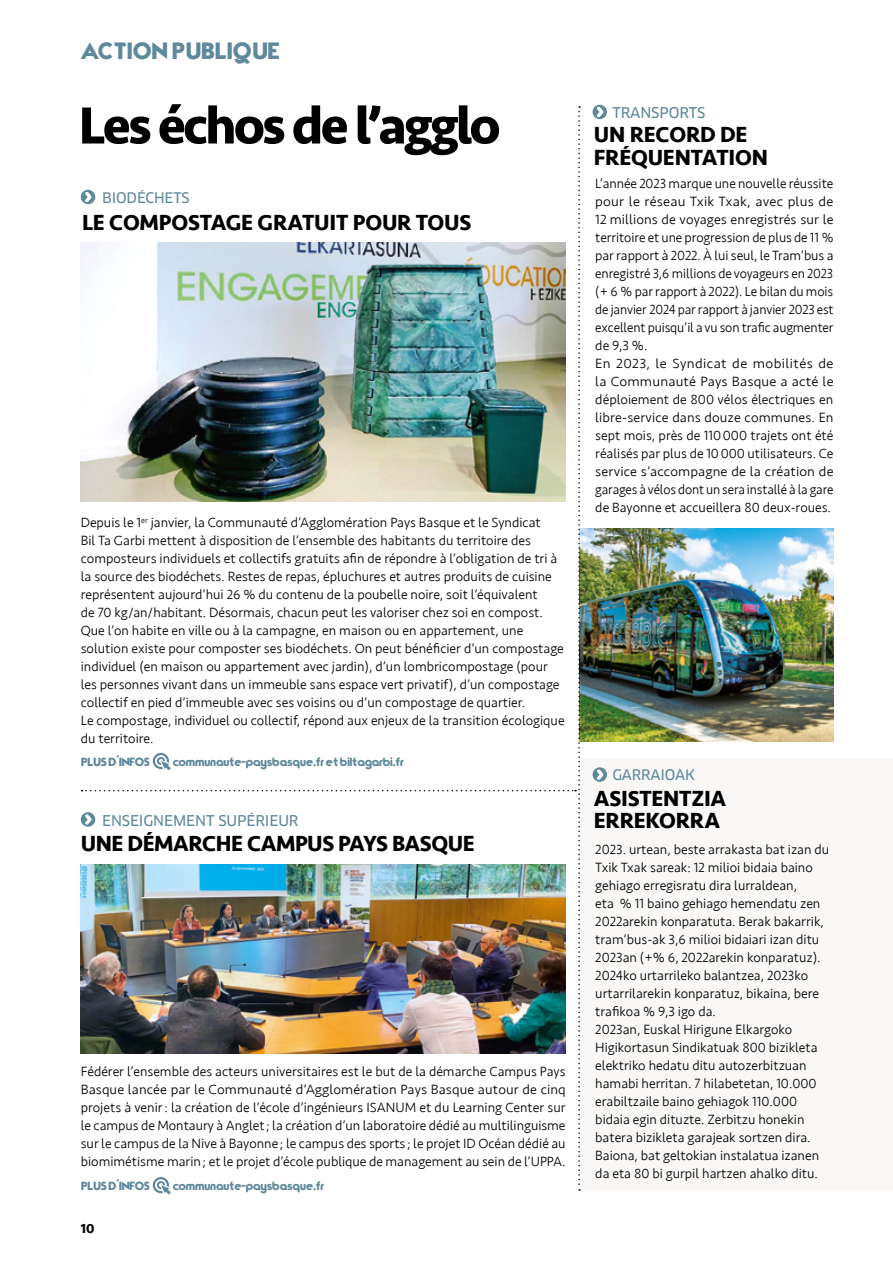
<style>
.page{position:relative;width:893px;height:1263px;background:#fff}
.page>*{position:absolute;margin:0;border:0;box-sizing:border-box;transform-origin:0 0}
.t1{font:700 54px "Seravek";letter-spacing:-.05em;color:#000}
.t2{font:24px "Typo Graphica";letter-spacing:.04em;color:#5e889b}
.t3{font:700 22.5px/22.5px "Seravek";letter-spacing:-.01em;color:#000}
.t4{font:14.55px "Clan OT News";letter-spacing:-.01em;color:#5e889b}
.t5{font:14.25px "Clan OT News";letter-spacing:-.01em;color:#5e889b}
.t6{font:300 13.8px/18px "Seravek";color:#000}
.t7{font:300 13.8px/18px "Seravek";color:#000;text-align:justify;scale:1.05 1}
.t8{font:700 13.5px "Seravek";color:#000}
.t9{font:12px "Typo Graphica";letter-spacing:.02em;color:#5e889b}
</style>
<div class="page">
<img style="left:580px;top:529px;width:253px;height:212px">
<div style="left:593px;top:105px;width:14px;height:14px;background:#5e889b;border-radius:50%"></div>
<svg style="left:597px;top:107px;width:6px;height:10px"></svg>
<div style="left:579px;top:758px;width:314px;height:433px;background:#f9f8f7"></div>
<div style="left:593px;top:767px;width:14px;height:15px;background:#5e889b;border-radius:50%"></div>
<svg style="left:597px;top:769px;width:6px;height:11px"></svg>
<img style="left:82px;top:106px;width:498px;height:1088px">
<img style="left:81px;top:242px;width:485px;height:260px">
<p class="t2" style="left:81px;top:35px;width:200px">ACTION PUBLIQUE</p>
<p class="t1" style="left:79px;top:82px;width:423px">Les échos de l’agglo</p>
<p class="t5" style="left:102px;top:189px;width:89px">BIODÉCHETS</p>
<p class="t3" style="left:82px;top:211px;width:391px">LE COMPOSTAGE GRATUIT POUR TOUS</p>
<p class="t6" style="left:81px;top:514px;width:485px">Depuis le 1<sup>er</sup> janvier, la Communauté d’Agglomération Pays Basque et le Syndicat<br>Bil Ta Garbi mettent à disposition de l’ensemble des habitants du territoire des composteurs individuels et collectifs gratuits afin de répondre à l’obligation de tri à la source des biodéchets. Restes de repas, épluchures et autres produits de cuisine représentent aujourd’hui 26 % du contenu de la poubelle noire, soit l’équivalent<br>de 70 kg/an/habitant. Désormais, chacun peut les valoriser chez soi en compost.<br>Que l’on habite en ville ou à la campagne, en maison ou en appartement, une solution existe pour composter ses biodéchets. On peut bénéficier d’un compostage individuel (en maison ou appartement avec jardin), d’un lombricompostage (pour les personnes vivant dans un immeuble sans espace vert privatif), d’un compostage collectif en pied d’immeuble avec ses voisins ou d’un compostage de quartier.</p>
<p class="t6" style="left:81px;top:712px;width:485px">Le compostage, individuel ou collectif, répond aux enjeux de la transition écologique du territoire.</p>
<p class="t9" style="left:82px;top:754px;width:70px">PLUS D’INFOS</p>
<p class="t9" style="left:173px;top:754px;width:232px">communaute-paysbasque.fr et biltagarbi.fr</p>
<p class="t4" style="left:102px;top:812px;width:198px">ENSEIGNEMENT SUPÉRIEUR</p>
<p class="t3" style="left:81px;top:832px;width:395px">UNE DÉMARCHE CAMPUS PAYS BASQUE</p>
<p class="t6" style="left:81px;top:1062px;width:487px;text-align:justify">Fédérer l’ensemble des acteurs universitaires est le but de la démarche Campus Pays Basque lancée par le Communauté d’Agglomération Pays Basque autour de cinq projets à venir: la création de l’école d’ingénieurs ISANUM et du Learning Center sur le campus de Montaury à Anglet; la création d’un laboratoire dédié au multilinguisme sur le campus de la Nive à Bayonne; le campus des sports ; le projet ID Océan dédié au biomimétisme marin; et le projet d’école publique de management au sein de l’UPPA.</p>
<p class="t9" style="left:82px;top:1178px;width:70px">PLUS D’INFOS</p>
<p class="t9" style="left:173px;top:1178px;width:152px">communaute-paysbasque.fr</p>
<p class="t8" style="left:81px;top:1218px;width:15px">10</p>
<p class="t4" style="left:612px;top:104px;width:94px">TRANSPORTS</p>
<p class="t3" style="left:594px;top:123px;width:176px">UN RECORD DE<br>FRÉQUENTATION</p>
<p class="t6" style="left:595px;top:175px;width:240px;text-align:justify">L’année 2023 marque une nouvelle réussite pour le réseau Txik Txak, avec plus de 12 millions de voyages enregistrés sur le territoire et une progression de plus de 11 % par rapport à 2022. À lui seul, le Tram’bus a enregistré 3,6 millions de voyageurs en 2023 (+ 6 % par rapport à 2022). Le bilan du mois de janvier 2024 par rapport à janvier 2023 est excellent puisqu’il a vu son trafic augmenter de 9,3 %.</p>
<p class="t7" style="left:595px;top:355px;width:228px">En 2023, le Syndicat de mobilités de la Communauté Pays Basque a acté le déploiement de 800 vélos électriques en libre-service dans douze communes. En sept mois, près de 110000 trajets ont été réalisés par plus de 10000 utilisateurs. Ce service s’accompagne de la création de garages à vélos dont un sera installé à la gare de Bayonne et accueillera 80 deux-roues.</p>
<p class="t5" style="left:612px;top:766px;width:84px">GARRAIOAK</p>
<p class="t3" style="left:594px;top:787px;width:134px">ASISTENTZIA<br>ERREKORRA</p>
<p class="t6" style="left:595px;top:840px;width:235px">2023. urtean, beste arrakasta bat izan du Txik Txak sareak: 12 milioi bidaia baino gehiago erregisratu dira lurraldean,<br>eta % 11 baino gehiago hemendatu zen 2022arekin konparatuta. Berak bakarrik, tram’bus-ak 3,6 milioi bidaiari izan ditu 2023an (+% 6, 2022arekin konparatuz).<br>2024ko urtarrileko balantzea, 2023ko urtarrilarekin konparatuz, bikaina, bere trafikoa % 9,3 igo da.</p>
<p class="t6" style="left:595px;top:1020px;width:225px">2023an, Euskal Hirigune Elkargoko Higikortasun Sindikatuak 800 bizikleta elektriko hedatu ditu autozerbitzuan hamabi herritan. 7 hilabetetan, 10.000 erabiltzaile baino gehiagok 110.000 bidaia egin dituzte. Zerbitzu honekin batera bizikleta garajeak sortzen dira.<br>Baiona, bat geltokian instalatua izanen da eta 80 bi gurpil hartzen ahalko ditu.</p>
</div>
